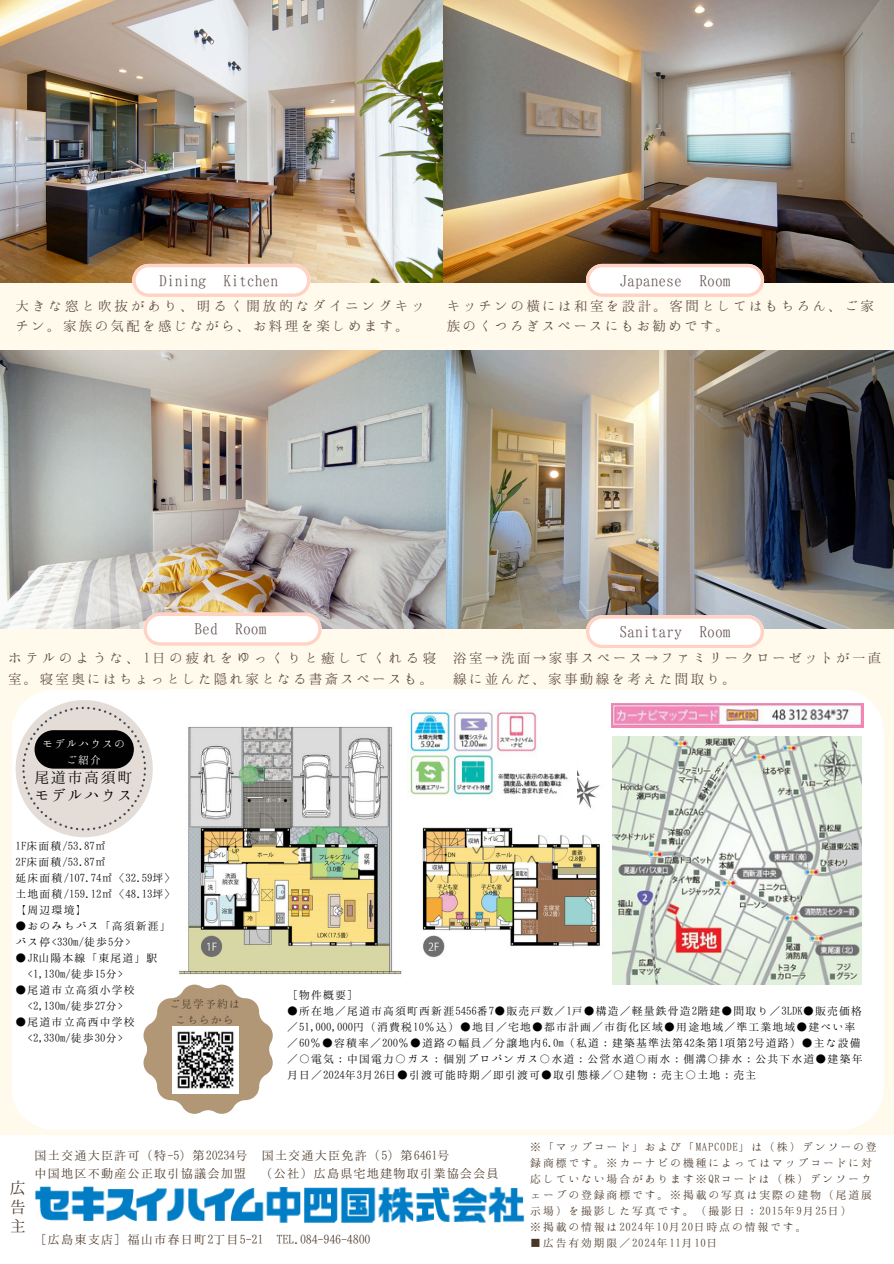
<style>
.page{position:relative;width:894px;height:1264px;background:#fff}
.page>*{position:absolute;margin:0;border:0;box-sizing:border-box;transform-origin:0 0}
.t1{font:18px/19.2px "Hannari Mincho";color:#493627;text-align:justify}
.t2{font:17.4px "Hannari Mincho";color:#645151}
.t3{font:16.65px/18px "Hannari Mincho";color:#000}
.t4{font:15px/20.2px "Hannari Mincho";letter-spacing:.06em;color:#5d4940}
.t5{font:15px/20.2px "Hannari Mincho";letter-spacing:.1em;color:#5d4940}
.t6{font:13.5px/18px "Hannari Mincho";letter-spacing:-.015em;color:#493627}
.t7{font:12px/16px "Hannari Mincho";color:#010101}
.t8{font:12px/16px "Hannari Mincho";letter-spacing:.06em;color:#493627}
.t9{font:12px "Hannari Mincho";color:#4b3f31}
.t10{font:12px "Hannari Mincho";color:#fff}
</style>
<div class="page">
<div style="left:0;top:0;width:893px;height:1263px;background:#fffaec"></div>
<div style="left:0;top:1135px;width:893px;height:128px;background:#fff"></div>
<img style="left:0;top:0;width:893px;height:282px">
<img style="left:0;top:351px;width:893px;height:278px">
<div style="left:132px;top:264px;width:178px;height:33px;background:#ffd5c8;border-radius:17px"></div>
<svg style="left:132px;top:264px;width:178px;height:32px"></svg>
<div style="left:585px;top:264px;width:178px;height:33px;background:#ffd5c8;border-radius:17px"></div>
<svg style="left:585px;top:264px;width:178px;height:32px"></svg>
<svg style="left:143px;top:612px;width:178px;height:33px;background:#fcf3ef"></svg>
<svg style="left:585px;top:615px;width:178px;height:33px;background:#fdf3f0"></svg>
<div style="left:12px;top:690px;width:871px;height:439px;background:#fff"></div>
<svg style="left:16px;top:700px;width:137px;height:137px;background:#e6e1dd"></svg>
<div style="left:35px;top:730px;width:99px;height:38px;background:#010101;border-radius:19px"></div>
<img style="left:168px;top:690px;width:444px;height:355px">
<img style="left:407px;top:709px;width:169px;height:92px">
<svg style="left:143px;top:984px;width:130px;height:129px;background:#cbb9a3"></svg>
<img style="left:172px;top:1026px;width:66px;height:67px">
<img style="left:35px;top:1186px;width:490px;height:37px">
<img style="left:611px;top:703px;width:252px;height:24px">
<img style="left:612px;top:736px;width:249px;height:248px">
<p class="t2" style="left:159px;top:271px;width:121px">Dining Kitchen</p>
<p class="t2" style="left:619px;top:271px;width:113px">Japanese Room</p>
<h1 class="t5" style="left:16px;top:295px;width:412px">大きな窓と吹抜があり、明るく開放的なダイニングキッチン。家族の気配を感じながら、お料理を楽しめます。</h1>
<p class="t4" style="left:446px;top:295px;width:430px">キッチンの横には和室を設計。客間としてはもちろん、ご家族のくつろぎスペースにもお勧めです。</p>
<p class="t2" style="left:194px;top:620px;width:74px">Bed Room</p>
<p class="t2" style="left:619px;top:622px;width:113px">Sanitary Room</p>
<h4 class="t4" style="left:8px;top:647px;width:431px">ホテルのような、1日の疲れをゆっくりと癒してくれる寝室。寝室奥にはちょっとした隠れ家となる書斎スペースも。</h4>
<p class="t4" style="left:453px;top:647px;width:431px">浴室→洗面→家事スペース→ファミリークローゼットが一直線に並んだ、家事動線を考えた間取り。</p>
<p class="t10" style="left:42px;top:737px;width:86px">モデルハウスの</p>
<p class="t10" style="left:66px;top:753px;width:38px">ご紹介</p>
<p class="t3" style="left:34px;top:767px;width:101px">尾道市高須町モデルハウス</p>
<p class="t7" style="left:16px;top:837px;width:162px">1F床面積/53.87㎡<br>2F床面積/53.87㎡<br>延床面積/107.74㎡〈32.59坪〉土地面積/159.12㎡〈48.13坪〉</p>
<p class="t7" style="left:16px;top:901px;width:74px">【周辺環境】</p>
<p class="t7" style="left:16px;top:917px;width:158px">●おのみちバス「高須新涯」</p>
<p class="t7" style="left:16px;top:933px;width:117px">バス停&lt;330m/徒歩5分&gt;</p>
<p class="t7" style="left:16px;top:949px;width:144px">●JR山陽本線「東尾道」駅</p>
<p class="t7" style="left:28px;top:965px;width:97px">&lt;1,130m/徒歩15分&gt;</p>
<p class="t7" style="left:16px;top:981px;width:122px">●尾道市立高須小学校</p>
<p class="t7" style="left:28px;top:997px;width:97px">&lt;2,130m/徒歩27分&gt;</p>
<p class="t7" style="left:16px;top:1013px;width:122px">●尾道市立高西中学校</p>
<p class="t7" style="left:28px;top:1029px;width:97px">&lt;2,330m/徒歩30分&gt;</p>
<h1 class="t9" style="left:169px;top:997px;width:74px">ご見学予約は</h1>
<h4 class="t9" style="left:175px;top:1013px;width:62px">こちらから</h4>
<p class="t7" style="left:287px;top:986px;width:74px">［物件概要］</p>
<h1 class="t7" style="left:287px;top:1002px;width:578px">●所在地／尾道市高須町西新涯5456番7●販売戸数／1戸 ●構造／軽量鉄骨造2階建●間取り／3LDK●販売価格／51,000,000円（消費税10％込）●地目／宅地●都市計画／市街化区域●用途地域／準工業地域●建ぺい率／60％●容積率／200％●道路の幅員／分譲地内6.0m（私道：建築基準法第42条第1項第2号道路）●主な設備／〇電気：中国電力〇ガス：個別プロパンガス〇水道：公営水道〇雨水：側溝〇排水：公共下水道●建築年月日／2024年3月 26日 ●引渡可能時期／即引渡可●取引態様／〇建物：売主〇土地：売主</h1>
<p class="t1" style="left:10px;top:1177px;width:19px">広告主</p>
<h3 class="t6" style="left:35px;top:1145px;width:467px">国土交通大臣許可（特-5）第20234号 国土交通大臣免許（5）第6461号<br>中国地区不動産公正取引協議会加盟 （公社）広島県宅地建物取引業協会会員</h3>
<p class="t6" style="left:35px;top:1229px;width:337px">［広島東支店］福山市春日町2丁目 5-21 TEL.084-946-4800</p>
<h3 class="t8" style="left:530px;top:1137px;width:349px">※「マップコード」および「MAPCODE」は（株）デンソーの登録商標です。※カーナビの機種によってはマップコードに対応していない場合があります※QRコードは（株）デンソーウェーブの登録商標です。※掲載の写真は実際の建物（尾道展示場）を撮影した写真です。（撮影日：2015年9月 25日）<br>※掲載の情報は2024年10月 20日時点の情報です。</h3>
<h3 class="t8" style="left:530px;top:1233px;width:184px">■広告有効期限／2024年11月 10日</h3>
</div>
